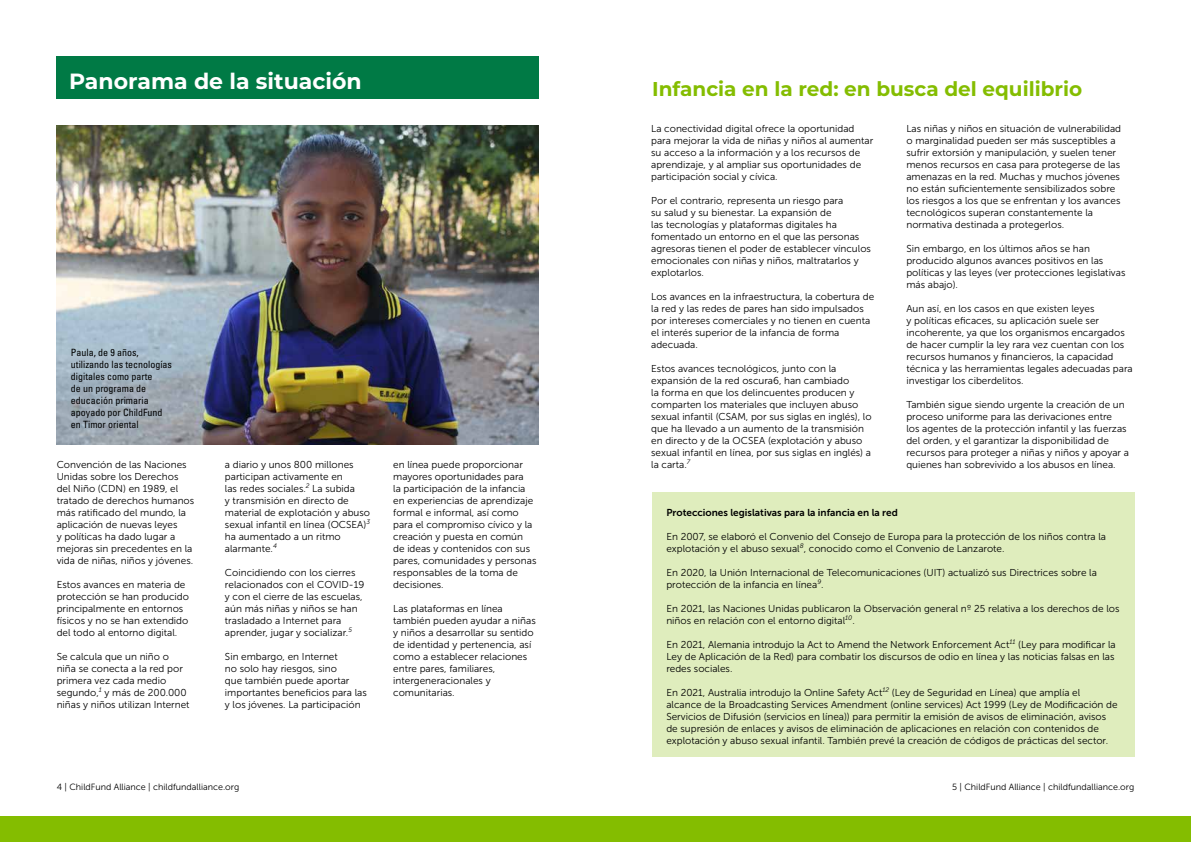
<style>
.page{position:relative;width:1191px;height:842px;background:#fff}
.page>*{position:absolute;margin:0;border:0;box-sizing:border-box;transform-origin:0 0}
.t1{font:700 22px "Montserrat";color:#fff}
.t2{font:700 20px "Montserrat";color:#84bd00}
.t3{font:10px/12px "Museo Sans 300";color:#000}
.t4{font:10px/12px "Univers LT 57 Cn";color:#000}
.t5{font:10px "Museo Sans 700";color:#000}
.t6{font:9px "Museo Sans 300";color:#000}
</style>
<div class="page">
<div style="left:581px;top:816px;width:610px;height:26px;background:#84bd00"></div>
<div style="left:0;top:816px;width:595px;height:26px;background:#84bd00"></div>
<div style="left:57px;top:57px;width:482px;height:42px;background:#007a45"></div>
<div style="left:652px;top:492px;width:482px;height:264px;background:#dfedbd"></div>
<img style="left:57px;top:125px;width:482px;height:319px">
<h1 class="t1" style="left:69px;top:65px;width:294px">Panorama de la situación</h1>
<p class="t4" style="left:71px;top:346px;width:103px">Paula, de 9 años, utilizando las tecnologías digitales como parte<br>de un programa de educación primaria apoyado por ChildFund en Timor oriental</p>
<p class="t3" style="left:57px;top:459px;width:139px">Convención de las Naciones<br>Unidas sobre los Derechos del Niño (CDN) en 1989, el tratado de derechos humanos más ratificado del mundo, la aplicación de nuevas leyes<br>y políticas ha dado lugar a mejoras sin precedentes en la vida de niñas, niños y jóvenes.</p>
<p class="t3" style="left:57px;top:579px;width:134px">Estos avances en materia de protección se han producido principalmente en entornos físicos y no se han extendido del todo al entorno digital.</p>
<p class="t3" style="left:57px;top:651px;width:134px">Se calcula que un niño o niña se conecta a la red por primera vez cada medio segundo,<sup>1</sup> y más de 200.000 niñas y niños utilizan Internet</p>
<p class="t3" style="left:225px;top:459px;width:147px">a diario y unos 800 millones participan activamente en<br>las redes sociales.<sup>2</sup> La subida<br>y transmisión en directo de material de explotación y abuso sexual infantil en línea (OCSEA)<sup>3 </sup>ha aumentado a un ritmo alarmante.<sup>4</sup></p>
<p class="t3" style="left:225px;top:567px;width:141px">Coincidiendo con los cierres relacionados con el COVID-19 y con el cierre de las escuelas, aún más niñas y niños se han trasladado a Internet para aprender, jugar y socializar.<sup>5</sup></p>
<p class="t3" style="left:225px;top:651px;width:143px">Sin embargo, en Internet<br>no solo hay riesgos, sino<br>que también puede aportar importantes beneficios para las y los jóvenes. La participación</p>
<p class="t3" style="left:393px;top:459px;width:145px">en línea puede proporcionar mayores oportunidades para<br>la participación de la infancia en experiencias de aprendizaje formal e informal, así como para el compromiso cívico y la creación y puesta en común de ideas y contenidos con sus pares, comunidades y personas responsables de la toma de decisiones.</p>
<p class="t3" style="left:393px;top:603px;width:144px">Las plataformas en línea también pueden ayudar a niñas y niños a desarrollar su sentido de identidad y pertenencia, así como a establecer relaciones entre pares, familiares, intergeneracionales y comunitarias.</p>
<h2 class="t2" style="left:652px;top:75px;width:431px">Infancia en la red: en busca del equilibrio</h2>
<p class="t3" style="left:651px;top:123px;width:224px">La conectividad digital ofrece la oportunidad para mejorar la vida de niñas y niños al aumentar su acceso a la información y a los recursos de aprendizaje, y al ampliar sus oportunidades de participación social y cívica.</p>
<p class="t3" style="left:651px;top:195px;width:221px">Por el contrario, representa un riesgo para<br>su salud y su bienestar. La expansión de<br>las tecnologías y plataformas digitales ha fomentado un entorno en el que las personas agresoras tienen el poder de establecer vínculos emocionales con niñas y niños, maltratarlos y explotarlos.</p>
<p class="t3" style="left:651px;top:291px;width:225px">Los avances en la infraestructura, la cobertura de la red y las redes de pares han sido impulsados por intereses comerciales y no tienen en cuenta el interés superior de la infancia de forma adecuada.</p>
<p class="t3" style="left:651px;top:363px;width:222px">Estos avances tecnológicos, junto con la expansión de la red oscura6, han cambiado<br>la forma en que los delincuentes producen y comparten los materiales que incluyen abuso sexual infantil (CSAM, por sus siglas en inglés), lo que ha llevado a un aumento de la transmisión en directo y de la OCSEA (explotación y abuso sexual infantil en línea, por sus siglas en inglés) a la carta.<sup>7</sup></p>
<p class="t3" style="left:906px;top:123px;width:216px">Las niñas y niños en situación de vulnerabilidad o marginalidad pueden ser más susceptibles a sufrir extorsión y manipulación, y suelen tener menos recursos en casa para protegerse de las amenazas en la red. Muchas y muchos jóvenes no están suficientemente sensibilizados sobre los riesgos a los que se enfrentan y los avances tecnológicos superan constantemente la normativa destinada a protegerlos.</p>
<p class="t3" style="left:906px;top:243px;width:220px">Sin embargo, en los últimos años se han producido algunos avances positivos en las políticas y las leyes (ver protecciones legislativas más abajo).</p>
<p class="t3" style="left:906px;top:303px;width:228px">Aun así, en los casos en que existen leyes<br>y políticas eficaces, su aplicación suele ser incoherente, ya que los organismos encargados de hacer cumplir la ley rara vez cuentan con los recursos humanos y financieros, la capacidad técnica y las herramientas legales adecuadas para investigar los ciberdelitos.</p>
<p class="t3" style="left:906px;top:399px;width:224px">También sigue siendo urgente la creación de un proceso uniforme para las derivaciones entre<br>los agentes de la protección infantil y las fuerzas del orden, y el garantizar la disponibilidad de recursos para proteger a niñas y niños y apoyar a quienes han sobrevivido a los abusos en línea.</p>
<p class="t5" style="left:666px;top:507px;width:233px">Protecciones legislativas para la infancia en la red</p>
<p class="t3" style="left:666px;top:531px;width:441px">En 2007, se elaboró el Convenio del Consejo de Europa para la protección de los niños contra la explotación y el abuso sexual<sup>8</sup>, conocido como el Convenio de Lanzarote.</p>
<p class="t3" style="left:666px;top:567px;width:432px">En 2020, la Unión Internacional de Telecomunicaciones (UIT) actualizó sus Directrices sobre la protección de la infancia en línea<sup>9</sup>.</p>
<p class="t3" style="left:666px;top:603px;width:454px">En 2021, las Naciones Unidas publicaron la Observación general nº 25 relativa a los derechos de los niños en relación con el entorno digital<sup>10</sup>.</p>
<p class="t3" style="left:666px;top:639px;width:451px;text-align:justify">En 2021, Alemania introdujo la Act to Amend the Network Enforcement Act<sup>11</sup> (Ley para modificar la Ley de Aplicación de la Red) para combatir los discursos de odio en línea y las noticias falsas en las redes sociales.</p>
<p class="t3" style="left:666px;top:687px;width:453px">En 2021, Australia introdujo la Online Safety Act<sup>12</sup> (Ley de Seguridad en Línea) que amplía el alcance de la Broadcasting Services Amendment (online services) Act 1999 (Ley de Modificación de Servicios de Difusión (servicios en línea)) para permitir la emisión de avisos de eliminación, avisos de supresión de enlaces y avisos de eliminación de aplicaciones en relación con contenidos de explotación y abuso sexual infantil. También prevé la creación de códigos de prácticas del sector.</p>
<p class="t6" style="left:57px;top:782px;width:184px">4 | ChildFund Alliance | childfundalliance.org</p>
<p class="t6" style="left:952px;top:782px;width:184px">5 | ChildFund Alliance | childfundalliance.org</p>
</div>
